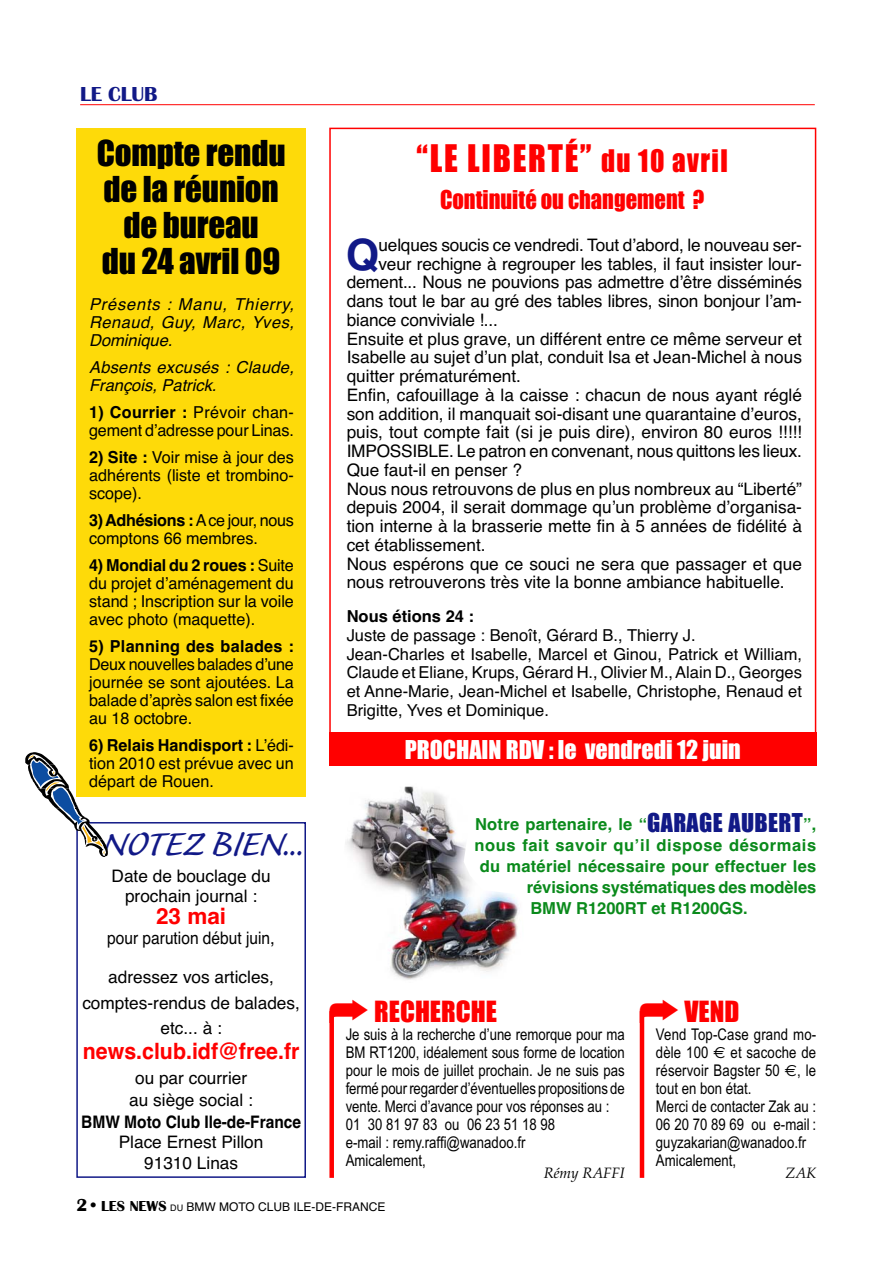
<style>
.page{position:relative;width:893px;height:1263px;background:#fff}
.page>*{position:absolute;margin:0;border:0;box-sizing:border-box;transform-origin:0 0}
.t1{font:45px "Caliban";color:#111987}
.t2{font:700 42.9px "Helvetica";color:#111987}
.t3{font:35.1px "Impact";letter-spacing:.055em;color:#f00;scale:.94 1}
.t4{font:33px/36px "Impact";letter-spacing:-.005em;color:#000;text-align:center}
.t5{font:27px "Impact";color:#f00}
.t6{font:24px "Impact";color:#fff}
.t7{font:24px "Impact";color:#f00;scale:.94 1}
.t8{font:700 22.5px "Helvetica";color:#f00;scale:.95 1}
.t9{font:700 22.5px "Helvetica";color:#f00}
.t10{font:700 21px "Britannic";color:#111987}
.t11{font:17.25px/25px "Helvetica";color:#000;text-align:center}
.t12{font:700 17.25px "Helvetica";color:#000;scale:.9 1}
.t13{font:17.25px "Helvetica";color:#000;scale:.9 1}
.t14{font:16.5px/18px "Helvetica";color:#000;text-align:justify}
.t15{font:italic 16.5px/18px "Helvetica";color:#000;text-align:justify}
.t16{font:700 16.5px "Helvetica";letter-spacing:.015em;color:#0a8a1b}
.t17{font:700 16.5px "Helvetica";letter-spacing:.035em;color:#0a8a1b}
.t18{font:700 16.5px "Helvetica";letter-spacing:.015em;color:#000}
.t19{font:700 16.5px "Helvetica";letter-spacing:-.005em;color:#0a8a1b}
.t20{font:16.2px/18px "Arial Narrow";color:#000}
.t21{font:italic 15px "Palatino";color:#000}
.t22{font:12px "Helvetica";color:#000}
.s1{font-size:28.8px}
.s2{font-weight:700}
.s3{font-family:"Impact";font-weight:400;font-size:24px;color:#111987}
.s4{font-family:"Euro Sans"}
.s5{font-family:"Britannic";font-weight:700;font-size:18px}
.s6{font-family:"Britannic";font-weight:700;font-size:15px}
.s7{font-size:9px}
</style>
<div class="page">
<div style="left:76px;top:128px;width:230px;height:669px;background:#feda09"></div>
<div style="left:76px;top:822px;width:230px;height:356px;border:2px solid #111987"></div>
<svg style="left:25px;top:752px;width:83px;height:106px"></svg>
<div style="left:329px;top:732px;width:487px;height:33px;background:#f00"></div>
<hr style="left:80px;top:104px;width:735px;height:1px;background:#f00">
<img style="left:345px;top:786px;width:174px;height:194px">
<div style="left:329px;top:1011px;width:5px;height:167px;background:#f00"></div>
<hr style="left:640px;top:1011px;width:4px;height:167px;background:#f00">
<svg style="left:329px;top:1011px;width:5px;height:12px"></svg>
<svg style="left:640px;top:1011px;width:5px;height:12px"></svg>
<p class="t10" style="left:80px;top:87px;width:79px">LE CLUB</p>
<h3 class="t4" style="left:97px;top:138px;width:190px">Compte rendu de la réunion de bureau<br>du 24 avril 09</h3>
<h3 class="t3" style="left:417px;top:147px;width:332px">“LE LIBERTÉ” <span class="s1">du 10 avril</span></h3>
<h3 class="t7" style="left:440px;top:192px;width:283px">Continuité ou changement ?</h3>
<h2 class="t2" style="left:346px;top:239px;width:35px">Q</h2>
<p class="t11" style="left:378px;top:234px;width:425px">uelques soucis ce vendredi. Tout d’abord, le nouveau ser-</p>
<p class="t11" style="left:378px;top:253px;width:425px">veur rechigne à regrouper les tables, il faut insister lour-</p>
<p class="t11" style="left:347px;top:271px;width:457px">dement... Nous ne pouvions pas admettre d’être disséminés</p>
<p class="t11" style="left:347px;top:290px;width:457px">dans tout le bar au gré des tables libres, sinon bonjour l’am-</p>
<p class="t11" style="left:347px;top:309px;width:153px">biance conviviale !...</p>
<p class="t11" style="left:347px;top:328px;width:457px">Ensuite et plus grave, un différent entre ce même serveur et</p>
<p class="t11" style="left:347px;top:346px;width:457px">Isabelle au sujet d’un plat, conduit Isa et Jean-Michel à nous</p>
<p class="t11" style="left:347px;top:365px;width:176px">quitter prématurément.</p>
<p class="t11" style="left:347px;top:384px;width:457px">Enfin, cafouillage à la caisse : chacun de nous ayant réglé</p>
<p class="t11" style="left:347px;top:403px;width:457px">son addition, il manquait soi-disant une quarantaine d’euros,</p>
<p class="t11" style="left:347px;top:421px;width:457px">puis, tout compte fait (si je puis dire), environ 80 euros !!!!!</p>
<p class="t11" style="left:347px;top:440px;width:457px">IMPOSSIBLE. Le patron en convenant, nous quittons les lieux.</p>
<p class="t11" style="left:347px;top:459px;width:177px">Que faut-il en penser ?</p>
<p class="t11" style="left:347px;top:478px;width:457px">Nous nous retrouvons de plus en plus nombreux au “Liberté”</p>
<p class="t11" style="left:347px;top:496px;width:457px">depuis 2004, il serait dommage qu’un problème d’organisa-</p>
<p class="t11" style="left:347px;top:515px;width:457px">tion interne à la brasserie mette fin à 5 années de fidélité à</p>
<p class="t11" style="left:347px;top:534px;width:140px">cet établissement.</p>
<p class="t11" style="left:347px;top:553px;width:457px">Nous espérons que ce souci ne sera que passager et que</p>
<p class="t11" style="left:347px;top:571px;width:439px">nous retrouverons très vite la bonne ambiance habituelle.</p>
<p class="t18" style="left:347px;top:610px;width:129px">Nous étions 24 :</p>
<p class="t14" style="left:347px;top:627px;width:457px;line-height:18.8px;text-align:left">Juste de passage : Benoît, Gérard B., Thierry J.<br>Jean-Charles et Isabelle, Marcel et Ginou, Patrick et William, Claude et Eliane, Krups, Gérard H., Olivier M., Alain D., Georges et Anne-Marie, Jean-Michel et Isabelle, Christophe, Renaud et Brigitte, Yves et Dominique.</p>
<p class="t15" style="left:89px;top:297px;width:210px">Présents : Manu, Thierry, Renaud, Guy, Marc, Yves, Dominique.</p>
<p class="t15" style="left:89px;top:360px;width:210px">Absents excusés : Claude,<br>François, Patrick.</p>
<p class="t14" style="left:89px;top:405px;width:206px"><span class="s2">1) Courrier :</span> Prévoir chan&shy;gement d’adresse pour Linas.</p>
<p class="t14" style="left:89px;top:450px;width:206px"><span class="s2">2) Site :</span> Voir mise à jour des adhérents (liste et trombino&shy;scope).</p>
<p class="t14" style="left:89px;top:513px;width:206px"><span class="s2">3) Adhésions :</span> Ace jour, nous comptons 66 membres.</p>
<p class="t14" style="left:89px;top:558px;width:206px"><span class="s2">4) Mondial du 2 roues :</span> Suite du projet d’aménagement du stand ; Inscription sur la voile avec photo (maquette).</p>
<p class="t18" style="left:89px;top:640px;width:206px">5) Planning des balades :</p>
<p class="t14" style="left:89px;top:657px;width:206px">Deux nouvelles balades d’une journée se sont ajoutées. La balade d’après salon est fixée au 18 octobre.</p>
<p class="t14" style="left:89px;top:738px;width:206px"><span class="s2">6) Relais Handisport :</span> L’édi&shy;tion 2010 est prévue avec un départ de Rouen.</p>
<h3 class="t6" style="left:405px;top:742px;width:338px">PROCHAIN RDV : le vendredi 12 juin</h3>
<h1 class="t1" style="left:102px;top:827px;width:203px">NOTEZ BIEN...</h1>
<p class="t11" style="left:112px;top:868px;width:161px;line-height:19.8px">Date de bouclage du prochain journal :</p>
<h3 class="t9" style="left:156px;top:908px;width:72px">23 mai</h3>
<p class="t13" style="left:107px;top:931px;width:188px">pour parution début juin,</p>
<p class="t11" style="left:82px;top:967px;width:219px">adressez vos articles, comptes-rendus de balades, etc... à :</p>
<h3 class="t8" style="left:83px;top:1042px;width:230px">news.club.idf@free.fr</h3>
<p class="t11" style="left:129px;top:1068px;width:125px;line-height:22px">ou par courrier au siège social :</p>
<p class="t12" style="left:81px;top:1115px;width:246px">BMW Moto Club Ile-de-France</p>
<p class="t11" style="left:119px;top:1134px;width:146px;line-height:20.5px">Place Ernest Pillon<br>91310 Linas</p>
<p class="t16" style="left:475px;top:818px;width:343px">Notre partenaire, le “<span class="s3">GARAGE AUBERT</span>”,</p>
<p class="t17" style="left:474px;top:839px;width:343px">nous fait savoir qu’il dispose désormais</p>
<p class="t16" style="left:480px;top:860px;width:338px">du matériel nécessaire pour effectuer les</p>
<p class="t19" style="left:527px;top:881px;width:291px">révisions systématiques des modèles</p>
<p class="t16" style="left:530px;top:902px;width:219px">BMW R1200RT et R1200GS.</p>
<h3 class="t5" style="left:374px;top:1003px;width:124px">RECHERCHE</h3>
<p class="t20" style="left:346px;top:1027px;width:281px">Je suis à la recherche d’une remorque pour ma BM RT1200, idéalement sous forme de location pour le mois de juillet prochain. Je ne suis pas fermé pour regarder d’éventuelles propositions de vente. Merci d’avance pour vos réponses au :<br>01 30 81 97 83 ou 06 23 51 18 98<br>e-mail : remy.raffi@wanadoo.fr<br>Amicalement,</p>
<p class="t21" style="left:544px;top:1167px;width:83px">Rémy RAFFI</p>
<h3 class="t5" style="left:684px;top:1003px;width:56px">VEND</h3>
<p class="t20" style="left:656px;top:1027px;width:162px">Vend Top-Case grand mo&shy;dèle 100 <span class="s4">€</span> et sacoche de réservoir Bagster 50 <span class="s4">€</span>, le tout en bon état.<br>Merci de contacter Zak au :<br>06 20 70 89 69 ou e-mail : guyzakarian@wanadoo.fr<br>Amicalement,</p>
<p class="t21" style="left:785px;top:1167px;width:32px">ZAK</p>
<p class="t22" style="left:76px;top:1203px;width:311px"><span class="s5">2 •</span> <span class="s6">LES NEWS</span> <span class="s7">DU</span> BMW MOTO CLUB ILE-DE-FRANCE</p>
</div>
